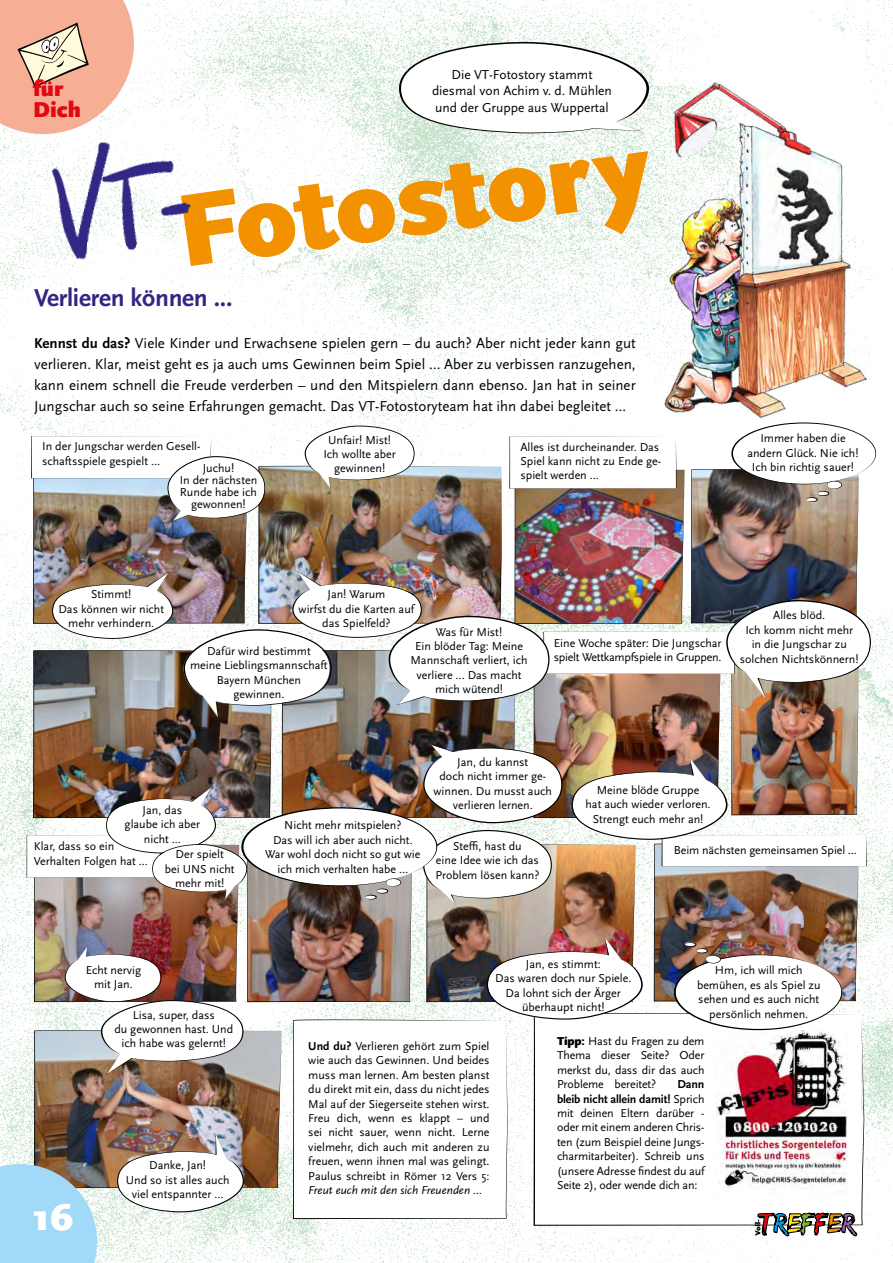
<style>
.page{position:relative;width:893px;height:1263px;background:#fff}
.page>*{position:absolute;margin:0;border:0;box-sizing:border-box;transform-origin:0 0}
.t1{font:900 107.55px "Scala Sans OT";color:#f39200}
.t2{font:900 38.1px "Scala Sans OT";color:#fff}
.t3{font:700 25.5px "Scala Sans OT";letter-spacing:-.01em;color:#312783}
.t4{font:900 22.5px/21px "Scala Sans OT";color:#e30613}
.t5{font:15px/21px "Scala Sans OT";color:#000;text-align:justify}
.t6{font:13.5px/16.2px "Scala Sans OT";color:#000;text-align:center}
.t7{font:12px/14.4px "Scala Sans OT";color:#000;text-align:center}
.t8{font:12px/14.4px "Scala Sans OT";letter-spacing:-.02em;color:#000}
.t9{font:italic 12px "Scala Sans OT";color:#000}
.s1{font-weight:700}
.s2{font-weight:900}
</style>
<div class="page">
<img style="left:0;top:0;width:893px;height:1260px">
<svg style="left:0;top:0;width:134px;height:134px;background:#f0bba4"></svg>
<svg style="left:399px;top:42px;width:250px;height:91px"></svg>
<img style="left:650px;top:75px;width:243px;height:357px">
<img style="left:33px;top:139px;width:166px;height:127px">
<img style="left:0;top:422px;width:876px;height:841px">
<h3 class="t4" style="left:33px;top:78px;width:49px">für<br>Dich</h3>
<p class="t6" style="left:432px;top:67px;width:181px">Die VT-Fotostory stammt diesmal von Achim v. d. Mühlen und der Gruppe aus Wuppertal</p>
<h1 class="t1" style="left:169px;top:172px;width:478px;rotate:-8deg">Fotostory</h1>
<h3 class="t3" style="left:34px;top:283px;width:200px">Verlieren können ...</h3>
<p class="t5" style="left:34px;top:333px;width:603px"><span class="s1">Kennst du das?</span> Viele Kinder und Erwachsene spielen gern – du auch? Aber nicht jeder kann gut verlieren. Klar, meist geht es ja auch ums Gewinnen beim Spiel … Aber zu verbissen ranzugehen, kann einem schnell die Freude verderben – und den Mitspielern dann ebenso. Jan hat in seiner Jungschar auch so seine Erfahrungen gemacht. Das VT-Fotostoryteam hat ihn dabei begleitet …</p>
<p class="t7" style="left:42px;top:439px;width:160px;text-align:left">In der Jungschar werden Gesell&shy;schaftsspiele gespielt …</p>
<p class="t7" style="left:180px;top:463px;width:79px;line-height:12px">Juchu!<br>In der nächsten<br>Runde habe ich gewonnen!</p>
<p class="t7" style="left:323px;top:433px;width:74px">Unfair! Mist!<br>Ich wollte aber gewinnen!</p>
<p class="t7" style="left:520px;top:440px;width:142px;text-align:left">Alles ist durcheinander. Das<br>Spiel kann nicht zu Ende ge&shy;spielt werden …</p>
<p class="t7" style="left:747px;top:432px;width:113px">Immer haben die andern Glück. Nie ich!<br>Ich bin richtig sauer!</p>
<p class="t7" style="left:58px;top:587px;width:107px">Stimmt!<br>Das können wir nicht mehr verhindern.</p>
<p class="t7" style="left:299px;top:587px;width:117px">Jan! Warum<br>wirfst du die Karten auf das Spielfeld?</p>
<p class="t7" style="left:410px;top:625px;width:119px">Was für Mist!<br>Ein blöder Tag: Meine<br>Mannschaft verliert, ich verliere ... Das macht mich wütend!</p>
<p class="t7" style="left:190px;top:644px;width:139px">Dafür wird bestimmt meine Lieblingsmannschaft<br>Bayern München gewinnen.</p>
<p class="t8" style="left:554px;top:636px;width:169px">Eine Woche später: Die Jungschar spielt Wettkampfspiele in Gruppen.</p>
<p class="t7" style="left:740px;top:608px;width:120px">Alles blöd.<br>Ich komm nicht mehr in die Jungschar zu solchen Nichtskönnern!</p>
<p class="t7" style="left:125px;top:803px;width:77px">Jan, das<br>glaube ich aber nicht ...</p>
<p class="t7" style="left:34px;top:839px;width:116px;text-align:left">Klar, dass so ein<br>Verhalten Folgen hat ...</p>
<p class="t7" style="left:165px;top:847px;width:71px">Der spielt<br>bei UNS nicht mehr mit!</p>
<p class="t7" style="left:86px;top:963px;width:57px">Echt nervig mit Jan.</p>
<p class="t7" style="left:114px;top:1008px;width:120px">Lisa, super, dass<br>du gewonnen hast. Und ich habe was gelernt!</p>
<h2 class="t2" style="left:33px;top:1196px;width:42px">16</h2>
<p class="t7" style="left:126px;top:1158px;width:105px">Danke, Jan!<br>Und so ist alles auch viel entspannter …</p>
<p class="t7" style="left:265px;top:818px;width:157px">Nicht mehr mitspielen?<br>Das will ich aber auch nicht.<br>War wohl doch nicht so gut wie ich mich verhalten habe …</p>
<p class="t7" style="left:434px;top:755px;width:120px">Jan, du kannst<br>doch nicht immer ge&shy;winnen. Du musst auch verlieren lernen.</p>
<p class="t7" style="left:435px;top:839px;width:106px">Steffi, hast du<br>eine Idee wie ich das<br>Problem lösen kann?</p>
<p class="t7" style="left:585px;top:783px;width:127px">Meine blöde Gruppe<br>hat auch wieder verloren.<br>Strengt euch mehr an!</p>
<p class="t7" style="left:674px;top:843px;width:185px">Beim nächsten gemeinsamen Spiel …</p>
<p class="t7" style="left:495px;top:957px;width:138px">Jan, es stimmt:<br>Das waren doch nur Spiele.<br>Da lohnt sich der Ärger überhaupt nicht!</p>
<p class="t7" style="left:697px;top:963px;width:125px">Hm, ich will mich bemühen, es als Spiel zu sehen und es auch nicht persönlich nehmen.</p>
<p class="t7" style="left:308px;top:1039px;width:183px;text-align:justify"><span class="s1">Und du?</span> Verlieren gehört zum Spiel wie auch das Gewinnen. Und beides muss man lernen. Am besten planst du direkt mit ein, dass du nicht jedes Mal auf der Siegerseite stehen wirst.<br>Freu dich, wenn es klappt – und sei nicht sauer, wenn nicht. Lerne vielmehr, dich auch mit anderen zu freuen, wenn ihnen mal was gelingt.<br>Paulus schreibt in Römer 12 Vers 5:</p>
<p class="t9" style="left:308px;top:1183px;width:175px">Freut euch mit den sich Freuenden …</p>
<p class="t7" style="left:557px;top:1034px;width:149px;text-align:justify"><span class="s2">Tipp:</span> Hast du Fragen zu dem Thema dieser Seite? Oder merkst du, dass dir das auch Probleme bereitet?</p>
<p class="t7" style="left:557px;top:1077px;width:149px;text-align:justify;text-indent:120px"><span class="s1">Dann bleib nicht allein damit!</span> Sprich mit deinen Eltern darüber - oder mit einem anderen Chris&shy;ten (zum Beispiel deine Jungs&shy;charmitarbeiter). Schreib uns (unsere Adresse findest du auf Seite 2), oder wende dich an:</p>
</div>
